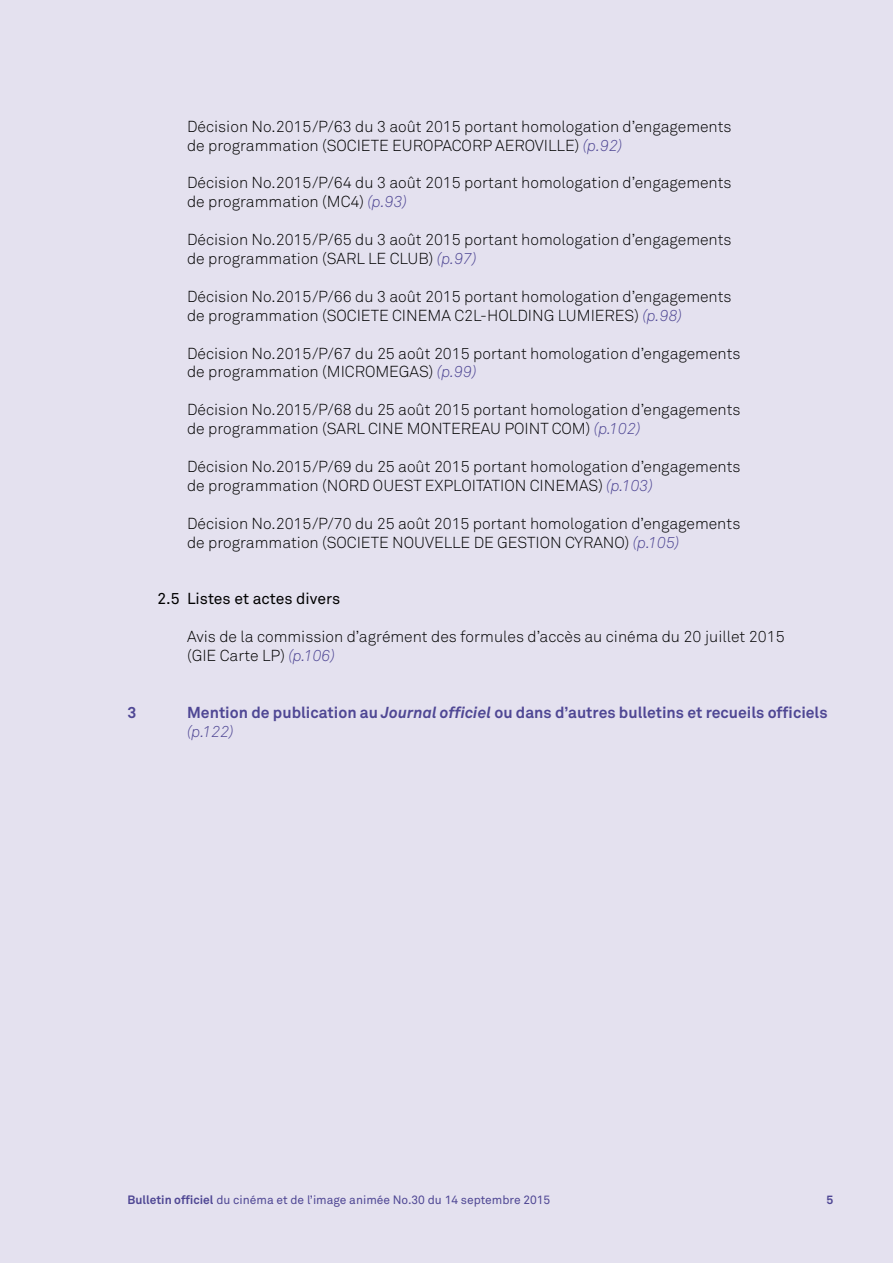
<style>
.page{position:relative;width:893px;height:1263px;background:#e4e1ef}
.page>*{position:absolute;margin:0;border:0;box-sizing:border-box;transform-origin:0 0}
.t1{font:300 15.75px/18.9px "Akkurat";color:#000}
.t2{font:700 15.75px/18.9px "Akkurat";color:#4f4794}
.t3{font:15.75px "Akkurat";letter-spacing:-.005em;color:#000}
.t4{font:12px "Akkurat";color:#4f4794}
.t5{font:700 12px "Akkurat";color:#4f4794}
.s1{font-style:italic;color:#4f4794}
.s2{font-style:italic}
.s3{font-weight:300;font-style:italic}
.s4{font-weight:700}
</style>
<div class="page">
<p class="t1" style="left:187px;top:116px;width:546px">Décision No.2015/P/63 du 3 août 2015 portant homologation d’engagements de programmation (SOCIETE EUROPACORP AEROVILLE) <span class="s1">(p.92)</span></p>
<p class="t1" style="left:187px;top:173px;width:546px">Décision No.2015/P/64 du 3 août 2015 portant homologation d’engagements de programmation (MC4) <span class="s1">(p.93)</span></p>
<p class="t1" style="left:187px;top:230px;width:546px">Décision No.2015/P/65 du 3 août 2015 portant homologation d’engagements de programmation (SARL LE CLUB) <span class="s1">(p.97)</span></p>
<p class="t1" style="left:187px;top:287px;width:546px">Décision No.2015/P/66 du 3 août 2015 portant homologation d’engagements de programmation (SOCIETE CINEMA C2L-HOLDING LUMIERES) <span class="s1">(p.98)</span></p>
<p class="t1" style="left:187px;top:343px;width:555px">Décision No.2015/P/67 du 25 août 2015 portant homologation d’engagements de programmation (MICROMEGAS) <span class="s1">(p.99)</span></p>
<p class="t1" style="left:187px;top:400px;width:555px">Décision No.2015/P/68 du 25 août 2015 portant homologation d’engagements de programmation (SARL CINE MONTEREAU POINT COM) <span class="s1">(p.102)</span></p>
<p class="t1" style="left:187px;top:457px;width:555px">Décision No.2015/P/69 du 25 août 2015 portant homologation d’engagements de programmation (NORD OUEST EXPLOITATION CINEMAS) <span class="s1">(p.103)</span></p>
<p class="t1" style="left:187px;top:513px;width:555px">Décision No.2015/P/70 du 25 août 2015 portant homologation d’engagements de programmation (SOCIETE NOUVELLE DE GESTION CYRANO) <span class="s1">(p.105)</span></p>
<p class="t3" style="left:157px;top:589px;width:184px">2.5 Listes et actes divers</p>
<p class="t1" style="left:187px;top:627px;width:599px">Avis de la commission d’agrément des formules d’accès au cinéma du 20 juillet 2015 (GIE Carte LP) <span class="s1">(p.106)</span></p>
<p class="t2" style="left:128px;top:702px;width:10px">3</p>
<p class="t2" style="left:187px;top:702px;width:642px">Mention de publication au <span class="s2">Journal officiel</span> ou dans d’autres bulletins et recueils officiels <span class="s3">(p.122)</span></p>
<p class="t4" style="left:128px;top:1192px;width:424px"><span class="s4">Bulletin officiel</span> du cinéma et de l’image animée No.30 du 14 septembre 2015</p>
<p class="t5" style="left:827px;top:1192px;width:8px">5</p>
</div>
